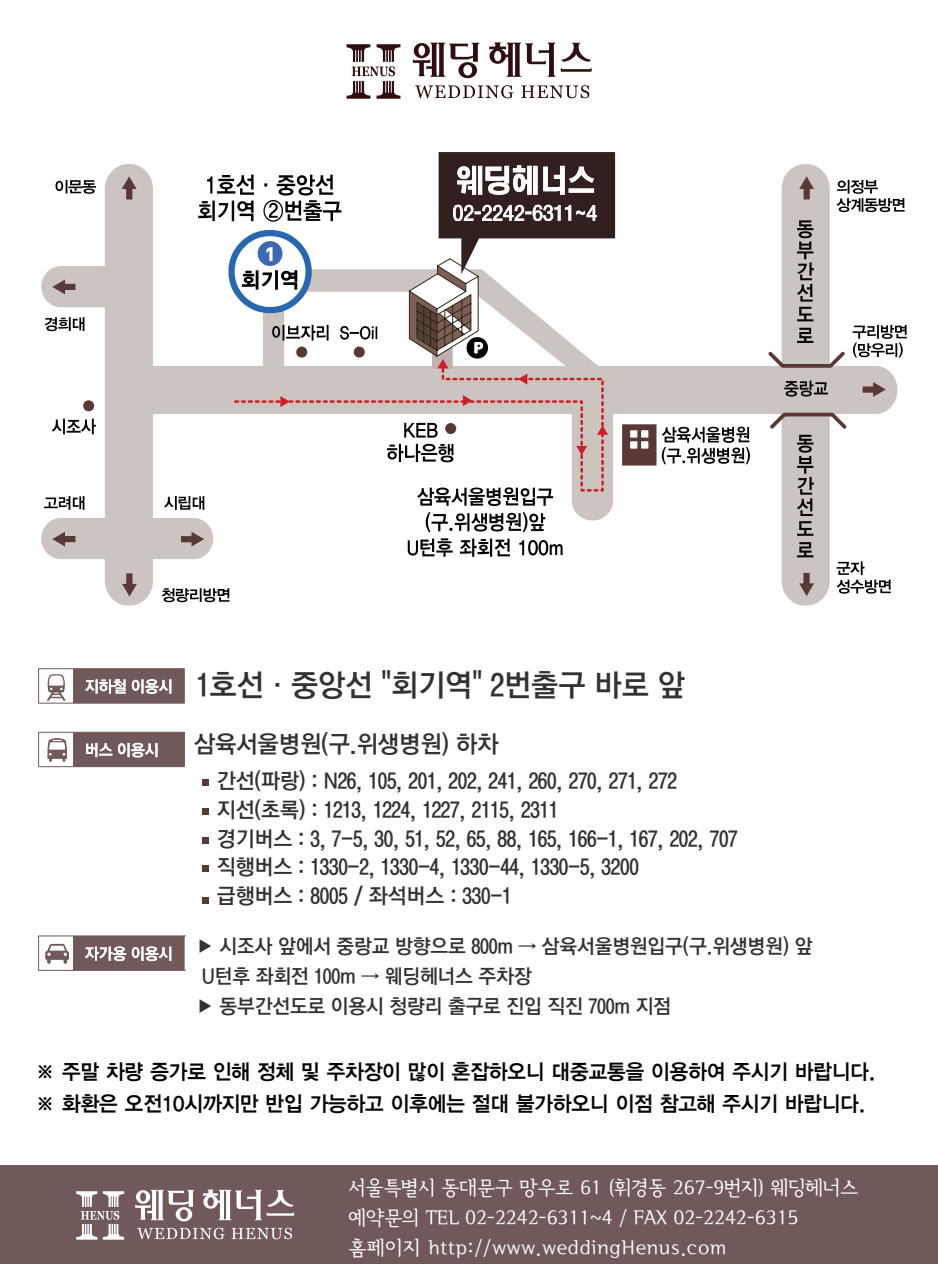
<style>
.page{position:relative;width:938px;height:1264px;background:#fff}
.page>*{position:absolute;margin:0;border:0;box-sizing:border-box;transform-origin:0 0}
.t1{font:30.44px "YDVYGO540";letter-spacing:-.01em;color:#313232}
.t2{font:23.81px "YDVYGO540";letter-spacing:-.01em;color:#313232}
.t3{font:21.19px/28.8px "YDVYGO540";letter-spacing:-.01em;color:#313232}
.t4{font:21.19px/32.7px "YDIYGO340";color:#040503;scale:.95 1}
.t5{font:20px/29.9px "Seoul Hangang M";letter-spacing:-.005em;color:#fff}
.t6{font:19.88px/29.9px "YDVYGO540";letter-spacing:-.015em;color:#313232}
</style>
<div class="page">
<div style="left:0;top:1165px;width:938px;height:99px;background:#715859"></div>
<svg style="left:76px;top:1189px;width:218px;height:50px"></svg>
<div style="left:202px;top:779px;width:6px;height:7px;background:#593835"></div>
<div style="left:202px;top:808px;width:6px;height:7px;background:#593835"></div>
<svg style="left:202px;top:837px;width:6px;height:6px"></svg>
<div style="left:202px;top:897px;width:6px;height:7px;background:#593835"></div>
<div style="left:202px;top:865px;width:6px;height:7px;background:#593835"></div>
<svg style="left:38px;top:668px;width:147px;height:36px"></svg>
<svg style="left:38px;top:732px;width:147px;height:35px"></svg>
<svg style="left:38px;top:935px;width:148px;height:36px"></svg>
<svg style="left:346px;top:42px;width:245px;height:57px"></svg>
<svg style="left:41px;top:164px;width:845px;height:442px"></svg>
<svg style="left:408px;top:491px;width:154px;height:66px"></svg>
<svg style="left:354px;top:347px;width:11px;height:11px"></svg>
<svg style="left:340px;top:326px;width:37px;height:14px"></svg>
<svg style="left:296px;top:347px;width:11px;height:11px"></svg>
<svg style="left:272px;top:325px;width:56px;height:16px"></svg>
<svg style="left:83px;top:400px;width:11px;height:11px"></svg>
<svg style="left:52px;top:419px;width:44px;height:15px"></svg>
<svg style="left:622px;top:424px;width:128px;height:41px"></svg>
<svg style="left:198px;top:175px;width:143px;height:141px"></svg>
<svg style="left:408px;top:152px;width:207px;height:217px"></svg>
<svg style="left:122px;top:176px;width:15px;height:23px"></svg>
<svg style="left:55px;top:180px;width:41px;height:14px"></svg>
<svg style="left:52px;top:280px;width:23px;height:14px"></svg>
<svg style="left:45px;top:317px;width:39px;height:14px"></svg>
<svg style="left:52px;top:532px;width:23px;height:14px"></svg>
<svg style="left:44px;top:496px;width:40px;height:14px"></svg>
<svg style="left:181px;top:532px;width:23px;height:14px"></svg>
<svg style="left:164px;top:496px;width:40px;height:14px"></svg>
<svg style="left:122px;top:573px;width:15px;height:23px"></svg>
<svg style="left:162px;top:588px;width:67px;height:14px"></svg>
<svg style="left:765px;top:220px;width:141px;height:376px"></svg>
<svg style="left:799px;top:176px;width:15px;height:23px"></svg>
<svg style="left:836px;top:180px;width:68px;height:32px"></svg>
<svg style="left:234px;top:359px;width:374px;height:132px"></svg>
<h1 class="t1" style="left:196px;top:665px;width:490px">1호선·중앙선 "회기역" 2번출구 바로 앞</h1>
<p class="t2" style="left:194px;top:728px;width:306px">삼육서울병원(구.위생병원) 하차</p>
<p class="t3" style="left:217px;top:766px;width:522px">간선(파랑) : N26, 105, 201, 202, 241, 260, 270, 271, 272 지선(초록) : 1213, 1224, 1227, 2115, 2311<br>경기버스 : 3, 7-5, 30, 51, 52, 65, 88, 165, 166-1, 167, 202, 707 직행버스 : 1330-2, 1330-4, 1330-44, 1330-5, 3200<br>급행버스 : 8005 / 좌석버스 : 330-1</p>
<p class="t6" style="left:196px;top:930px;width:618px">▶ 시조사 앞에서 중랑교 방향으로 800m → 삼육서울병원입구(구.위생병원) 앞<br>U턴후 좌회전 100m → 웨딩헤너스 주차장<br>▶ 동부간선도로 이용시 청량리 출구로 진입 직진 700m 지점</p>
<p class="t4" style="left:35px;top:1055px;width:885px">※ 주말 차량 증가로 인해 정체 및 주차장이 많이 혼잡하오니 대중교통을 이용하여 주시기 바랍니다. ※ 화환은 오전10시까지만 반입 가능하고 이후에는 절대 불가하오니 이점 참고해 주시기 바랍니다.</p>
<p class="t5" style="left:349px;top:1172px;width:511px">서울특별시 동대문구 망우로 61 (휘경동 267-9번지) 웨딩헤너스 예약문의 TEL 02-2242-6311~4 / FAX 02-2242-6315 홈페이지 http://www.weddingHenus.com</p>
</div>
